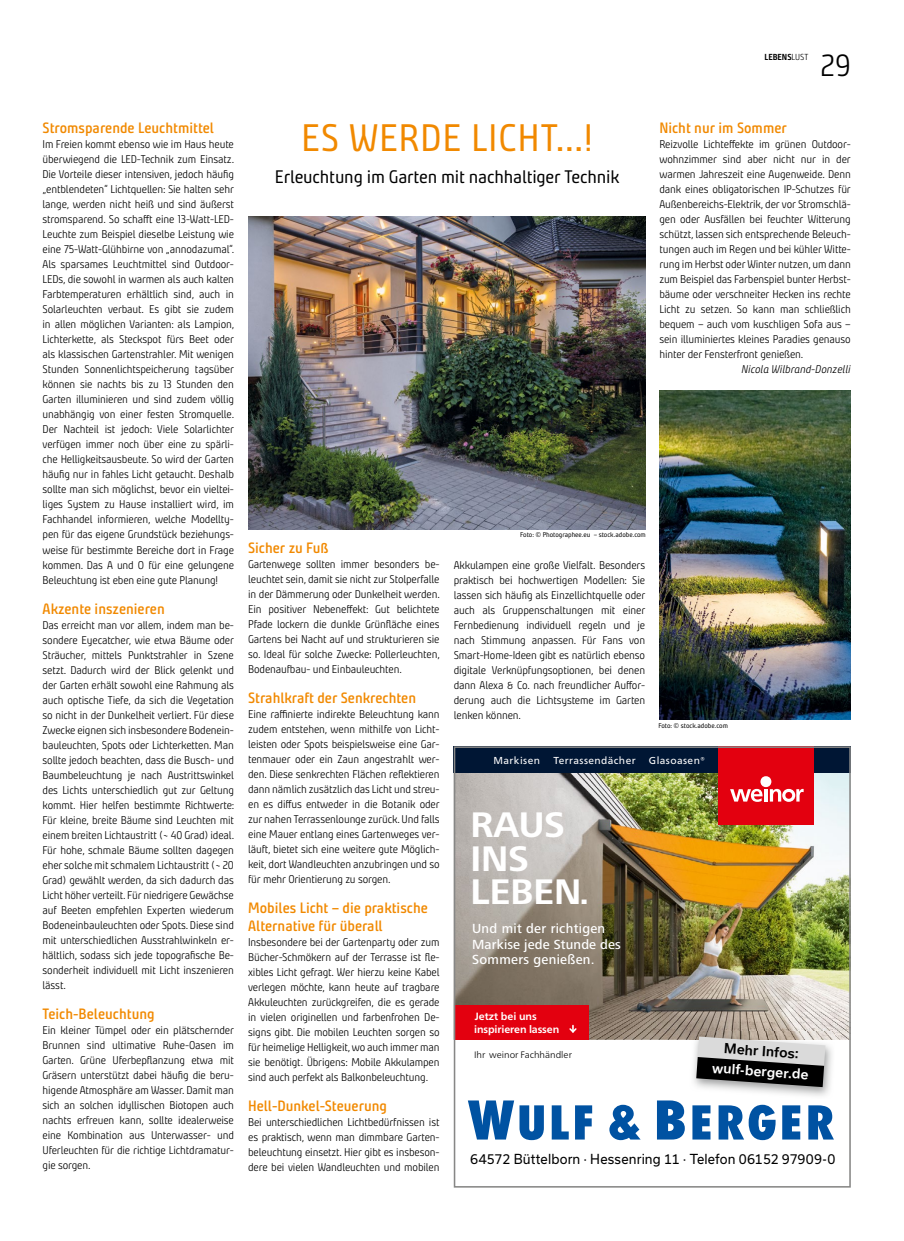
<style>
.page{position:relative;width:904px;height:1241px;background:#fff}
.page>*{position:absolute;margin:0;border:0;box-sizing:border-box;transform-origin:0 0}
.t1{font:38.38px "Bunday Clean";letter-spacing:.02em;color:#f18900}
.t2{font:700 36.88px/33.9px "Frutiger Next LT";color:#fff}
.t3{font:30.62px "Bunday Clean Se Ligh";color:#000}
.t4{font:18.12px "Bunday Clean";letter-spacing:-.01em;color:#000}
.t5{font:700 15px/17.5px "Bunday Clean Se";color:#f18900}
.t6{font:500 13.75px/15.1px "Frutiger Next LT";letter-spacing:.02em;color:#fff}
.t7{font:13.25px "Usual";letter-spacing:.01em;color:#000;scale:.96 1}
.t8{font:500 13.25px "Usual";color:#fff}
.t9{font:500 13.25px "Usual";color:#000}
.t10{font:11.25px/15px "Bunday Clean Se Ligh";letter-spacing:-.01em;color:#000;text-align:justify}
.t11{font:11.25px "Bunday Clean Se Ligh It";color:#000}
.t12{font:700 10.5px/12.5px "Frutiger Neue LTW1 G";letter-spacing:-.01em;color:#fff}
.t13{font:10.12px "Frutiger Neue LTW1 G";letter-spacing:.04em;color:#fff}
.t14{font:300 9.38px "Frutiger Neue LTW1 G";color:#000}
.t15{font:700 8.75px "Bunday Clean";color:#000}
.t16{font:6.88px "Bunday Clean";color:#000}
.s1{font-family:"Bunday Clean Se Ligh";font-weight:400}
</style>
<div class="page">
<img style="left:457px;top:772px;width:390px;height:267px">
<div style="left:454px;top:746px;width:396px;height:26px;background:#001634"></div>
<div style="left:718px;top:746px;width:96px;height:78px;background:#e3000f"></div>
<div style="left:760px;top:776px;width:11px;height:11px;background:#fff;border-radius:50%"></div>
<svg style="left:730px;top:788px;width:73px;height:13px"></svg>
<div style="left:454px;top:1004px;width:134px;height:35px;background:#e3000f"></div>
<svg style="left:569px;top:1025px;width:8px;height:8px"></svg>
<div style="left:454px;top:746px;width:396px;height:441px;border:2px solid #878786"></div>
<img style="left:689px;top:1031px;width:146px;height:65px">
<svg style="left:696px;top:1036px;width:129px;height:50px;background:#7b7a79"></svg>
<svg style="left:468px;top:1100px;width:76px;height:39px"></svg>
<svg style="left:551px;top:1105px;width:17px;height:34px"></svg>
<svg style="left:575px;top:1105px;width:17px;height:34px"></svg>
<svg style="left:609px;top:1104px;width:31px;height:35px"></svg>
<svg style="left:657px;top:1100px;width:27px;height:39px"></svg>
<svg style="left:692px;top:1105px;width:18px;height:34px"></svg>
<svg style="left:718px;top:1104px;width:57px;height:35px"></svg>
<svg style="left:782px;top:1105px;width:18px;height:34px"></svg>
<svg style="left:808px;top:1105px;width:26px;height:34px"></svg>
<img style="left:248px;top:216px;width:397px;height:313px">
<img style="left:659px;top:390px;width:191px;height:329px">
<p class="t15" style="left:764px;top:52px;width:45px">LEBENS<span class="s1">LUST</span></p>
<h3 class="t3" style="left:820px;top:46px;width:32px">29</h3>
<h3 class="t5" style="left:43px;top:119px;width:173px">Stromsparende Leuchtmittel</h3>
<p class="t10" style="left:43px;top:137px;width:193px">Im Freien kommt ebenso wie im Haus heute überwiegend die LED-Technik zum Einsatz.<br>Die Vorteile dieser intensiven, jedoch häufig „entblendeten“ Lichtquellen: Sie halten sehr lange, werden nicht heiß und sind äußerst stromsparend. So schafft eine 13-Watt-LED-Leuchte zum Beispiel dieselbe Leistung wie eine 75-Watt-Glühbirne von „annodazumal“.<br>Als sparsames Leuchtmittel sind Outdoor-LEDs, die sowohl in warmen als auch kalten Farbtemperaturen erhältlich sind, auch in Solarleuchten verbaut. Es gibt sie zudem in allen möglichen Varianten: als Lampion, Lichterkette, als Steckspot fürs Beet oder als klassischen Gartenstrahler. Mit wenigen Stunden Sonnenlichtspeicherung tagsüber können sie nachts bis zu 13 Stunden den Garten illuminieren und sind zudem völlig unabhängig von einer festen Stromquelle.<br>Der Nachteil ist jedoch: Viele Solarlichter verfügen immer noch über eine zu spärli&shy;che Helligkeitsausbeute. So wird der Garten häufig nur in fahles Licht getaucht. Deshalb sollte man sich möglichst, bevor ein vieltei&shy;liges System zu Hause installiert wird, im Fachhandel informieren, welche Modellty&shy;pen für das eigene Grundstück beziehungs&shy;weise für bestimmte Bereiche dort in Frage kommen. Das A und O für eine gelungene Beleuchtung ist eben eine gute Planung!</p>
<h3 class="t5" style="left:43px;top:599px;width:124px">Akzente inszenieren</h3>
<p class="t10" style="left:43px;top:617px;width:193px">Das erreicht man vor allem, indem man be&shy;sondere Eyecatcher, wie etwa Bäume oder Sträucher, mittels Punktstrahler in Szene setzt. Dadurch wird der Blick gelenkt und der Garten erhält sowohl eine Rahmung als auch optische Tiefe, da sich die Vegetation so nicht in der Dunkelheit verliert. Für diese Zwecke eignen sich insbesondere Bodenein&shy;bauleuchten, Spots oder Lichterketten. Man sollte jedoch beachten, dass die Busch- und Baumbeleuchtung je nach Austrittswinkel des Lichts unterschiedlich gut zur Geltung kommt. Hier helfen bestimmte Richtwerte:<br>Für kleine, breite Bäume sind Leuchten mit einem breiten Lichtaustritt (~ 40 Grad) ideal.<br>Für hohe, schmale Bäume sollten dagegen eher solche mit schmalem Lichtaustritt (~ 20<br>Grad) gewählt werden, da sich dadurch das Licht höher verteilt. Für niedrigere Gewächse auf Beeten empfehlen Experten wiederum Bodeneinbauleuchten oder Spots. Diese sind mit unterschiedlichen Ausstrahlwinkeln er&shy;hältlich, sodass sich jede topografische Be&shy;sonderheit individuell mit Licht inszenieren lässt.</p>
<h3 class="t5" style="left:43px;top:1004px;width:114px">Teich-Beleuchtung</h3>
<p class="t10" style="left:43px;top:1022px;width:193px">Ein kleiner Tümpel oder ein plätschernder Brunnen sind ultimative Ruhe-Oasen im Garten. Grüne Uferbepflanzung etwa mit Gräsern unterstützt dabei häufig die beru&shy;higende Atmosphäre am Wasser. Damit man sich an solchen idyllischen Biotopen auch nachts erfreuen kann, sollte idealerweise eine Kombination aus Unterwasser- und Uferleuchten für die richtige Lichtdramatur&shy;gie sorgen.</p>
<h1 class="t1" style="left:301px;top:113px;width:293px">ES WERDE LICHT...!</h1>
<h3 class="t4" style="left:275px;top:165px;width:346px">Erleuchtung im Garten mit nachhaltiger Technik</h3>
<h3 class="t5" style="left:659px;top:119px;width:129px">Nicht nur im Sommer</h3>
<p class="t10" style="left:659px;top:137px;width:193px">Reizvolle Lichteffekte im grünen Outdoor&shy;wohnzimmer sind aber nicht nur in der warmen Jahreszeit eine Augenweide. Denn dank eines obligatorischen IP-Schutzes für Außenbereichs-Elektrik, der vor Stromschlä&shy;gen oder Ausfällen bei feuchter Witterung schützt, lassen sich entsprechende Beleuch&shy;tungen auch im Regen und bei kühler Witte&shy;rung im Herbst oder Winter nutzen, um dann zum Beispiel das Farbenspiel bunter Herbst&shy;bäume oder verschneiter Hecken ins rechte Licht zu setzen. So kann man schließlich bequem – auch vom kuschligen Sofa aus – sein illuminiertes kleines Paradies genauso hinter der Fensterfront genießen.</p>
<p class="t11" style="left:741px;top:362px;width:111px">Nicola Wilbrand-Donzelli</p>
<p class="t16" style="left:520px;top:530px;width:127px">Foto: © Photographee.eu – stock.adobe.com</p>
<h3 class="t5" style="left:248px;top:539px;width:82px">Sicher zu Fuß</h3>
<p class="t10" style="left:248px;top:556px;width:193px">Gartenwege sollten immer besonders be&shy;leuchtet sein, damit sie nicht zur Stolperfalle in der Dämmerung oder Dunkelheit werden.<br>Ein positiver Nebeneffekt: Gut belichtete Pfade lockern die dunkle Grünfläche eines Gartens bei Nacht auf und strukturieren sie so. Ideal für solche Zwecke: Pollerleuchten, Bodenaufbau- und Einbauleuchten.</p>
<h3 class="t5" style="left:248px;top:689px;width:169px">Strahlkraft der Senkrechten</h3>
<p class="t10" style="left:248px;top:706px;width:193px">Eine raffinierte indirekte Beleuchtung kann zudem entstehen, wenn mithilfe von Licht&shy;leisten oder Spots beispielsweise eine Gar&shy;tenmauer oder ein Zaun angestrahlt wer&shy;den. Diese senkrechten Flächen reflektieren dann nämlich zusätzlich das Licht und streu&shy;en es diffus entweder in die Botanik oder zur nahen Terrassenlounge zurück. Und falls eine Mauer entlang eines Gartenweges ver&shy;läuft, bietet sich eine weitere gute Möglich&shy;keit, dort Wandleuchten anzubringen und so für mehr Orientierung zu sorgen.</p>
<h3 class="t5" style="left:248px;top:899px;width:181px">Mobiles Licht – die praktische<br>Alternative für überall</h3>
<p class="t10" style="left:248px;top:934px;width:193px">Insbesondere bei der Gartenparty oder zum Bücher-Schmökern auf der Terrasse ist fle&shy;xibles Licht gefragt. Wer hierzu keine Kabel verlegen möchte, kann heute auf tragbare Akkuleuchten zurückgreifen, die es gerade in vielen originellen und farbenfrohen De&shy;signs gibt. Die mobilen Leuchten sorgen so für heimelige Helligkeit, wo auch immer man sie benötigt. Übrigens: Mobile Akkulampen sind auch perfekt als Balkonbeleuchtung.</p>
<h3 class="t5" style="left:248px;top:1096px;width:140px">Hell-Dunkel-Steuerung</h3>
<p class="t10" style="left:248px;top:1114px;width:193px">Bei unterschiedlichen Lichtbedürfnissen ist es praktisch, wenn man dimmbare Garten&shy;beleuchtung einsetzt. Hier gibt es insbeson&shy;dere bei vielen Wandleuchten und mobilen</p>
<p class="t10" style="left:454px;top:557px;width:193px">Akkulampen eine große Vielfalt. Besonders praktisch bei hochwertigen Modellen: Sie lassen sich häufig als Einzellichtquelle oder auch als Gruppenschaltungen mit einer Fernbedienung individuell regeln und je nach Stimmung anpassen. Für Fans von Smart-Home-Ideen gibt es natürlich ebenso digitale Verknüpfungsoptionen, bei denen dann Alexa &amp; Co. nach freundlicher Auffor&shy;derung auch die Lichtsysteme im Garten lenken können.</p>
<p class="t16" style="left:658px;top:721px;width:71px">Foto: © stock.adobe.com</p>
<p class="t13" style="left:493px;top:754px;width:48px">Markisen</p>
<p class="t13" style="left:553px;top:754px;width:84px">Terrassendächer</p>
<p class="t13" style="left:649px;top:754px;width:58px">Glasoasen®</p>
<h2 class="t2" style="left:470px;top:807px;width:121px">RAUS<br>INS<br>LEBEN.</h2>
<p class="t6" style="left:472px;top:921px;width:150px">Und mit der richtigen<br>Markise jede Stunde des<br>Sommers genießen.</p>
<p class="t12" style="left:474px;top:1009px;width:87px">Jetzt bei uns inspirieren lassen</p>
<p class="t14" style="left:474px;top:1048px;width:99px">Ihr weinor Fachhändler</p>
<p class="t9" style="left:725px;top:1040px;width:76px;rotate:4deg">Mehr Infos:</p>
<p class="t8" style="left:712px;top:1059px;width:98px;rotate:4deg">wulf-berger.de</p>
<p class="t7" style="left:470px;top:1151px;width:382px">64572 Büttelborn · Hessenring 11 · Telefon 06152 97909-0</p>
</div>
